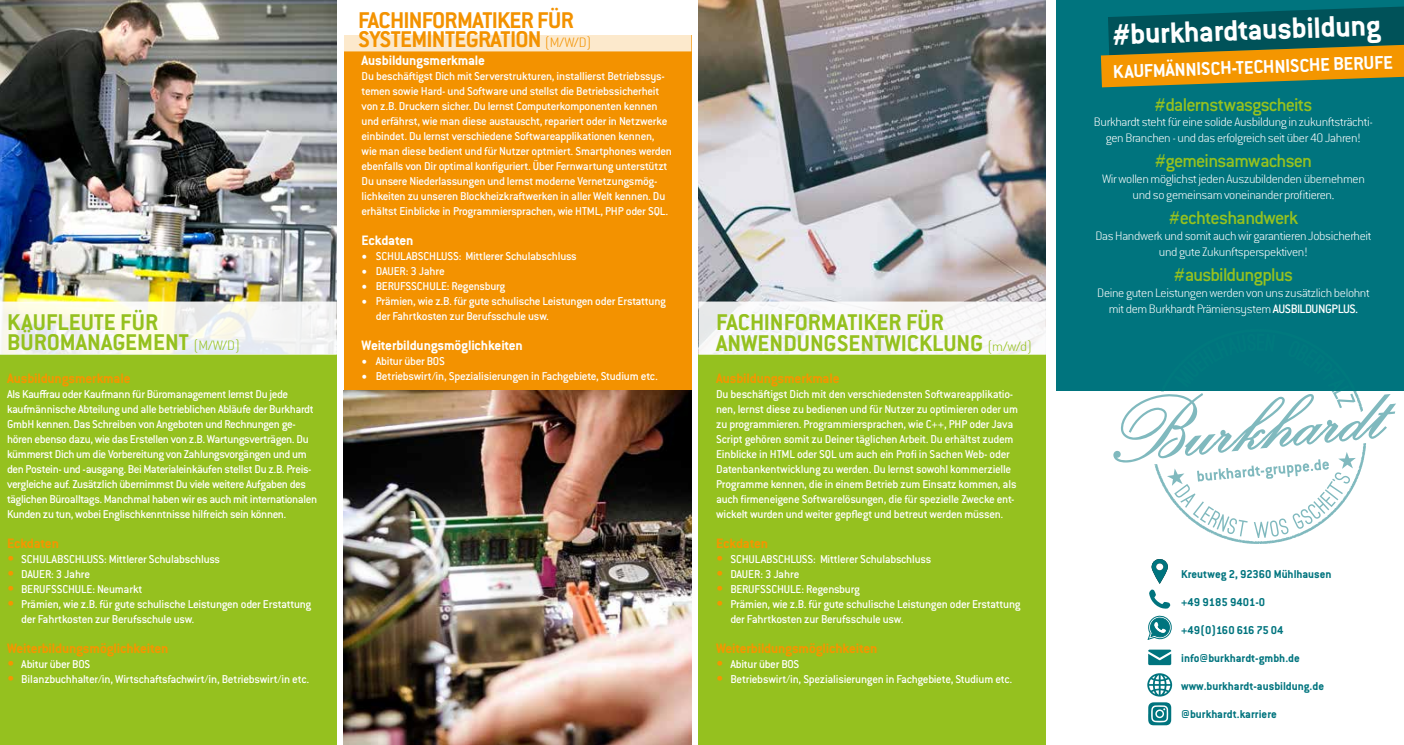
<style>
.page{position:relative;width:1404px;height:745px;background:#fff}
.page>*{position:absolute;margin:0;border:0;box-sizing:border-box;transform-origin:0 0}
.t1{font:700 32.38px "Conduit ITC Pro";color:#fff}
.t2{font:700 25px/20px "Conduit ITC Pro";color:#95c11f}
.t3{font:700 25px/18.8px "Conduit ITC Pro";letter-spacing:-.025em;color:#f39200}
.t4{font:500 20.25px "Conduit ITC Pro";letter-spacing:-.04em;color:#95c11f}
.t5{font:700 20.25px "Conduit ITC Pro";color:#fff}
.t6{font:700 15px "Conduit ITC Pro";letter-spacing:-.01em;color:#f49600}
.t7{font:700 15px "Conduit ITC Pro";letter-spacing:-.01em;color:#fff}
.t8{font:200 13.5px/15.8px "Conduit ITC Pro";letter-spacing:-.025em;color:#fff;text-align:center}
.t9{font:500 12.5px/15px "Conduit ITC Pro";letter-spacing:-.025em;color:#fff}
.t10{font:700 12.5px "Conduit ITC Pro";color:#00747e}
.t11{font:700 12.5px "Conduit ITC Pro";letter-spacing:-.05em;color:#00747e}
.s1{font-weight:200;font-size:15px}
.s2{font-weight:700;font-size:15px;color:#f49600}
.s3{font-family:"Minion Pro";font-weight:400;font-size:15px}
.s4{font-weight:500}
</style>
<div class="page">
<img style="left:0;top:0;width:337px;height:301px">
<img style="left:698px;top:0;width:347px;height:301px">
<div style="left:698px;top:354px;width:347px;height:390px;background:#95c11f"></div>
<svg style="left:698px;top:301px;width:347px;height:53px"></svg>
<div style="left:0;top:354px;width:337px;height:390px;background:#95c11f"></div>
<svg style="left:1px;top:301px;width:336px;height:53px"></svg>
<div style="left:344px;top:35px;width:347px;height:355px;background:#f39200"></div>
<div style="left:1056px;top:0;width:347px;height:390px;background:#00747e"></div>
<svg style="left:1113px;top:390px;width:282px;height:154px"></svg>
<img style="left:344px;top:390px;width:347px;height:354px">
<svg style="left:1100px;top:7px;width:303px;height:80px;background:#60713b"></svg>
<div style="left:344px;top:35px;width:347px;height:16px;background:#fce9cc"></div>
<svg style="left:1151px;top:559px;width:16px;height:24px"></svg>
<svg style="left:1155px;top:563px;width:8px;height:7px"></svg>
<svg style="left:1149px;top:589px;width:21px;height:19px"></svg>
<svg style="left:1148px;top:649px;width:23px;height:15px"></svg>
<svg style="left:1147px;top:673px;width:24px;height:51px"></svg>
<svg style="left:1147px;top:615px;width:25px;height:24px"></svg>
<h2 class="t2" style="left:7px;top:311px;width:234px">KAUFLEUTE FÜR<br>BÜROMANAGEMENT <span class="s1">(M/W/D)</span></h2>
<p class="t6" style="left:7px;top:369px;width:125px">Ausbildungsmerkmale</p>
<p class="t9" style="left:7px;top:386px;width:312px">Als Kauffrau oder Kaufmann für Büromanagement lernst Du jede kaufmännische Abteilung und alle betrieblichen Abläufe der Burkhardt GmbH kennen. Das Schreiben von Angeboten und Rechnungen ge&shy;hören ebenso dazu, wie das Erstellen von z.B. Wartungsverträgen. Du kümmerst Dich um die Vorbereitung von Zahlungsvorgängen und um den Postein- und -ausgang. Bei Materialeinkäufen stellst Du z.B. Preis&shy;vergleiche auf. Zusätzlich übernimmst Du viele weitere Aufgaben des täglichen Büroalltags. Manchmal haben wir es auch mit internationalen Kunden zu tun, wobei Englischkenntnisse hilfreich sein können.</p>
<p class="t6" style="left:7px;top:534px;width:53px">Eckdaten</p>
<p class="t9" style="left:7px;top:551px;width:214px"><span class="s2">•</span> SCHULABSCHLUSS: Mittlerer Schulabschluss</p>
<p class="t9" style="left:7px;top:566px;width:85px"><span class="s2">•</span> DAUER: 3 Jahre</p>
<p class="t9" style="left:7px;top:581px;width:137px"><span class="s2">•</span> BERUFSSCHULE: Neumarkt</p>
<p class="t9" style="left:21px;top:596px;width:291px;text-indent:-14px"><span class="s2">•</span> Prämien, wie z.B. für gute schulische Leistungen oder Erstattung der Fahrtkosten zur Berufsschule usw.</p>
<p class="t6" style="left:7px;top:639px;width:163px">Weiterbildungsmöglichkeiten</p>
<p class="t9" style="left:7px;top:656px;width:85px"><span class="s2">•</span> Abitur über BOS</p>
<p class="t9" style="left:7px;top:671px;width:303px"><span class="s2">•</span> Bilanzbuchhalter/in, Wirtschaftsfachwirt/in, Betriebswirt/in etc.</p>
<h2 class="t3" style="left:358px;top:11px;width:235px">FACHINFORMATIKER FÜR<br>SYSTEMINTEGRATION <span class="s1">(M/W/D)</span></h2>
<p class="t7" style="left:361px;top:52px;width:125px">Ausbildungsmerkmale</p>
<p class="t9" style="left:361px;top:69px;width:312px">Du beschäftigst Dich mit Serverstrukturen, installierst Betriebssys&shy;temen sowie Hard- und Software und stellst die Betriebssicherheit von z.B. Druckern sicher. Du lernst Computerkomponenten kennen und erfährst, wie man diese austauscht, repariert oder in Netzwerke einbindet. Du lernst verschiedene Softwareapplikationen kennen, wie man diese bedient und für Nutzer optmiert. Smartphones werden ebenfalls von Dir optimal konfiguriert. Über Fernwartung unterstützt Du unsere Niederlassungen und lernst moderne Vernetzungsmög&shy;lichkeiten zu unseren Blockheizkraftwerken in aller Welt kennen. Du erhältst Einblicke in Programmiersprachen, wie HTML, PHP oder SQL.</p>
<p class="t7" style="left:361px;top:232px;width:53px">Eckdaten</p>
<p class="t9" style="left:361px;top:249px;width:217px"><span class="s3">•</span> SCHULABSCHLUSS: Mittlerer Schulabschluss</p>
<p class="t9" style="left:361px;top:264px;width:85px"><span class="s3">•</span> DAUER: 3 Jahre</p>
<p class="t9" style="left:361px;top:279px;width:145px"><span class="s3">•</span> BERUFSSCHULE: Regensburg</p>
<p class="t9" style="left:376px;top:294px;width:291px;text-indent:-14px"><span class="s3">•</span> Prämien, wie z.B. für gute schulische Leistungen oder Erstattung der Fahrtkosten zur Berufsschule usw.</p>
<p class="t7" style="left:361px;top:337px;width:163px">Weiterbildungsmöglichkeiten</p>
<p class="t9" style="left:361px;top:354px;width:85px"><span class="s3">•</span> Abitur über BOS</p>
<p class="t9" style="left:361px;top:369px;width:297px"><span class="s3">•</span> Betriebswirt/in, Spezialisierungen in Fachgebiete, Studium etc.</p>
<h2 class="t2" style="left:716px;top:312px;width:317px">FACHINFORMATIKER FÜR<br>ANWENDUNGSENTWICKLUNG <span class="s1">(m/w/d)</span></h2>
<p class="t6" style="left:716px;top:369px;width:125px">Ausbildungsmerkmale</p>
<p class="t9" style="left:716px;top:386px;width:303px">Du beschäftigst Dich mit den verschiedensten Softwareapplikatio&shy;nen, lernst diese zu bedienen und für Nutzer zu optimieren oder um zu programmieren. Programmiersprachen, wie C++, PHP oder Java Script gehören somit zu Deiner täglichen Arbeit. Du erhältst zudem Einblicke in HTML oder SQL um auch ein Profi in Sachen Web- oder Datenbankentwicklung zu werden. Du lernst sowohl kommerzielle Programme kennen, die in einem Betrieb zum Einsatz kommen, als auch firmeneigene Softwarelösungen, die für spezielle Zwecke ent&shy;wickelt wurden und weiter gepflegt und betreut werden müssen.</p>
<p class="t6" style="left:716px;top:534px;width:53px">Eckdaten</p>
<p class="t9" style="left:716px;top:551px;width:217px"><span class="s2">•</span> SCHULABSCHLUSS: Mittlerer Schulabschluss</p>
<p class="t9" style="left:716px;top:566px;width:85px"><span class="s2">•</span> DAUER: 3 Jahre</p>
<p class="t9" style="left:716px;top:581px;width:145px"><span class="s2">•</span> BERUFSSCHULE: Regensburg</p>
<p class="t9" style="left:730px;top:596px;width:291px;text-indent:-14px"><span class="s2">•</span> Prämien, wie z.B. für gute schulische Leistungen oder Erstattung der Fahrtkosten zur Berufsschule usw.</p>
<p class="t6" style="left:716px;top:639px;width:163px">Weiterbildungsmöglichkeiten</p>
<p class="t9" style="left:716px;top:656px;width:85px"><span class="s2">•</span> Abitur über BOS</p>
<p class="t9" style="left:716px;top:671px;width:297px"><span class="s2">•</span> Betriebswirt/in, Spezialisierungen in Fachgebiete, Studium etc.</p>
<h1 class="t1" style="left:1111px;top:16px;width:270px;rotate:-2deg">#burkhardtausbildung</h1>
<h3 class="t5" style="left:1112px;top:60px;width:281px;rotate:-2deg">KAUFMÄNNISCH-TECHNISCHE BERUFE</h3>
<h3 class="t4" style="left:1154px;top:93px;width:159px">#dalernstwasgscheits</h3>
<p class="t8" style="left:1093px;top:114px;width:280px">Burkhardt steht für eine solide Ausbildung in zukunftsträchti&shy;gen Branchen - und das erfolgreich seit über 40 Jahren!</p>
<h3 class="t4" style="left:1154px;top:150px;width:159px">#gemeinsamwachsen</h3>
<p class="t8" style="left:1101px;top:171px;width:264px">Wir wollen möglichst jeden Auszubildenden übernehmen und so gemeinsam voneinander profitieren.</p>
<h3 class="t4" style="left:1168px;top:206px;width:131px">#echteshandwerk</h3>
<p class="t8" style="left:1095px;top:228px;width:277px">Das Handwerk und somit auch wir garantieren Jobsicherheit und gute Zukunftsperspektiven!</p>
<h3 class="t4" style="left:1173px;top:263px;width:120px">#ausbildungplus</h3>
<p class="t8" style="left:1097px;top:285px;width:274px">Deine guten Leistungen werden von uns zusätzlich belohnt mit dem Burkhardt Prämiensystem <span class="s4">AUSBILDUNGPLUS.</span></p>
<p class="t10" style="left:1180px;top:566px;width:152px">Kreutweg 2, 92360 Mühlhausen</p>
<p class="t10" style="left:1180px;top:594px;width:85px">+49 9185 9401-0</p>
<p class="t11" style="left:1180px;top:622px;width:104px">+49(0)160 616 75 04</p>
<p class="t10" style="left:1180px;top:650px;width:120px">info@burkhardt-gmbh.de</p>
<p class="t10" style="left:1180px;top:678px;width:144px">www.burkhardt-ausbildung.de</p>
<p class="t10" style="left:1180px;top:706px;width:97px">@burkhardt.karriere</p>
</div>
